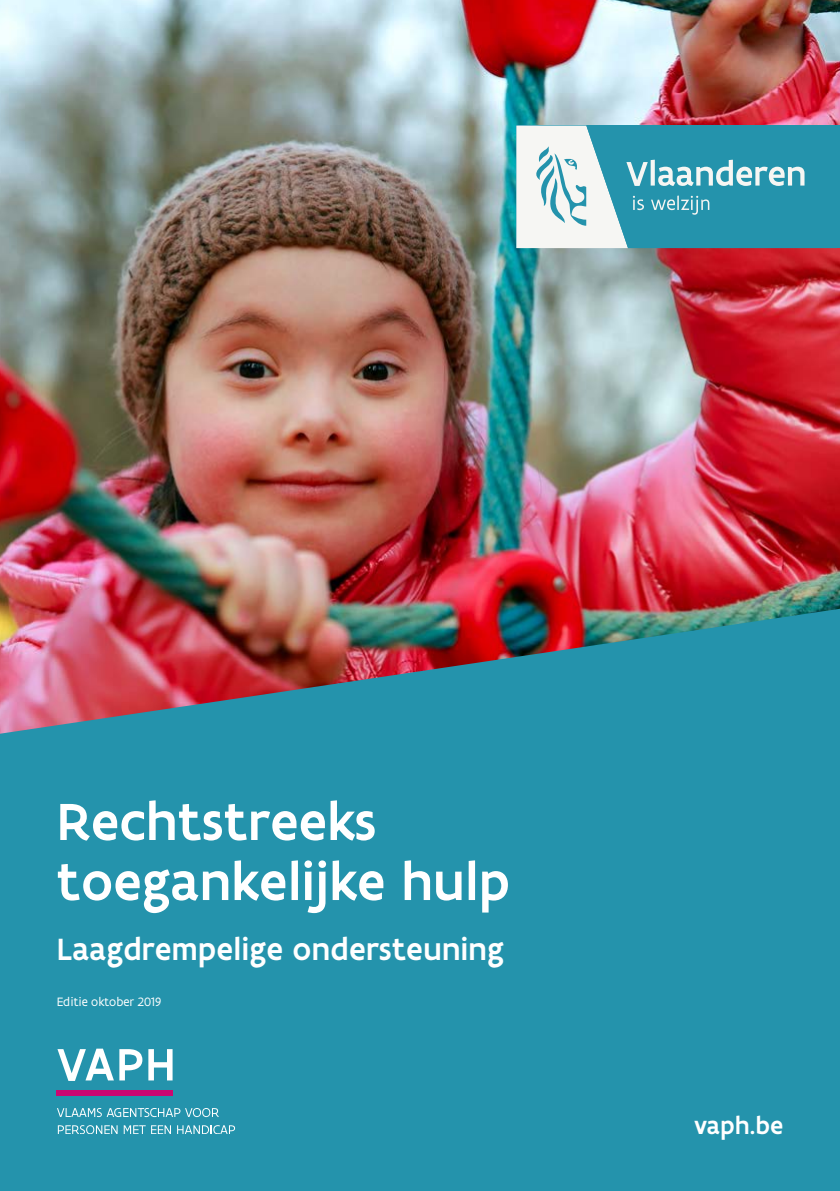
<style>
.page{position:relative;width:840px;height:1191px;background:#fff}
.page>*{position:absolute;margin:0;border:0;box-sizing:border-box;transform-origin:0 0}
.t1{font:500 56px/60px "Flanders Art Sans";letter-spacing:.01em;color:#fff}
.t2{font:500 33px "Flanders Art Sans";letter-spacing:.01em;color:#fff}
.t3{font:500 26px "Flanders Art Sans";letter-spacing:.005em;color:#fff}
.t4{font:13px "Flanders Art Sans";color:#fff}
</style>
<div class="page">
<img style="left:0;top:0;width:839px;height:609px">
<svg style="left:0;top:609px;width:839px;height:383px;background:#38889e"></svg>
<div style="left:0;top:992px;width:839px;height:199px;background:#2493ac"></div>
<svg style="left:57px;top:1048px;width:85px;height:33px"></svg>
<svg style="left:148px;top:1049px;width:24px;height:31px"></svg>
<div style="left:57px;top:1090px;width:116px;height:6px;background:#cb0871"></div>
<svg style="left:57px;top:1108px;width:162px;height:9px"></svg>
<svg style="left:58px;top:1125px;width:59px;height:8px"></svg>
<svg style="left:124px;top:1125px;width:47px;height:8px"></svg>
<svg style="left:177px;top:1125px;width:58px;height:8px"></svg>
<svg style="left:516px;top:126px;width:320px;height:122px"></svg>
<p class="t1" style="left:57px;top:791px;width:454px">Rechtstreeks toegankelijke hulp</p>
<p class="t2" style="left:57px;top:928px;width:448px">Laagdrempelige ondersteuning</p>
<p class="t4" style="left:57px;top:993px;width:106px">Editie oktober 2019</p>
<p class="t3" style="left:693px;top:1109px;width:90px">vaph.be</p>
</div>
